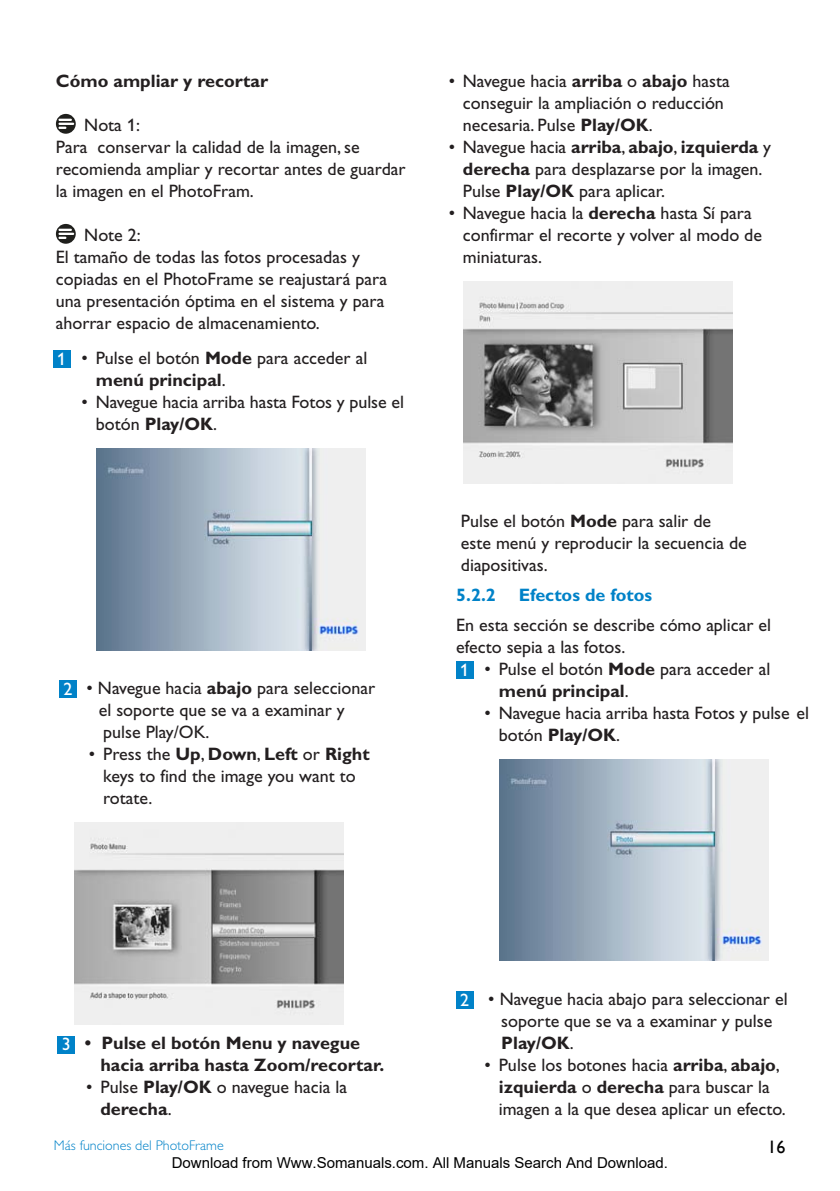
<style>
.page{position:relative;width:840px;height:1191px;background:#fff}
.page>*{position:absolute;margin:0;border:0;box-sizing:border-box;transform-origin:0 0}
.t04_Body_text{font:18px/22px "Gill Alt One";color:#231f20}
.t04_Body_text-2{font:700 18px/22px "Gill Alt One";color:#231f20}
.t1{font:700 18px "Gill Alt One";color:#0082c8}
.t2{font:18px "Gill Alt One";color:#fff}
.t3{font:18px "Gill Sans";color:#000}
.t4{font:15px "Arial";color:#000}
.t31_Chapter_indicati{font:300 14px "Gill Alt One";color:#0082c8}
.s1{font-weight:700}
.s2{color:#fff}
.s3{font-weight:400}
.s4{font-weight:400;color:#fff}
</style>
<div class="page">
<svg style="left:56px;top:114px;width:20px;height:20px"></svg>
<svg style="left:58px;top:119px;width:16px;height:10px"></svg>
<svg style="left:56px;top:224px;width:20px;height:20px"></svg>
<svg style="left:58px;top:229px;width:16px;height:10px"></svg>
<div style="left:53px;top:351px;width:17px;height:17px;background:#0082c8"></div>
<img style="left:96px;top:448px;width:269px;height:202px">
<div style="left:59px;top:681px;width:18px;height:17px;background:#0082c8"></div>
<img style="left:74px;top:822px;width:269px;height:202px">
<div style="left:58px;top:1036px;width:17px;height:17px;background:#0082c8"></div>
<img style="left:463px;top:281px;width:269px;height:202px">
<div style="left:456px;top:661px;width:17px;height:17px;background:#0082c8"></div>
<img style="left:499px;top:759px;width:269px;height:201px">
<div style="left:456px;top:991px;width:17px;height:17px;background:#0082c8"></div>
<p class="t04_Body_text-2" style="left:56px;top:70px;width:214px">Cómo ampliar y recortar</p>
<p class="t04_Body_text" style="left:84px;top:114px;width:57px">Nota 1:</p>
<p class="t04_Body_text" style="left:56px;top:136px;width:351px">Para conservar la calidad de la imagen, se recomienda ampliar y recortar antes de guardar la imagen en el PhotoFram.</p>
<p class="t04_Body_text" style="left:84px;top:224px;width:58px">Note 2:</p>
<p class="t04_Body_text" style="left:56px;top:246px;width:332px">El tamaño de todas las fotos procesadas y copiadas en el PhotoFrame se reajustará para una presentación óptima en el sistema y para ahorrar espacio de almacenamiento.</p>
<p class="t2" style="left:57px;top:349px;width:10px">1</p>
<p class="t04_Body_text" style="left:96px;top:347px;width:273px;text-indent:-14px">• Pulse el botón <span class="s1">Mode</span> para acceder al <span class="s1">menú principal</span>.</p>
<p class="t04_Body_text" style="left:96px;top:391px;width:309px;text-indent:-14px">• Navegue hacia arriba hasta Fotos y pulse el botón <span class="s1">Play/OK</span>.</p>
<p class="t2" style="left:64px;top:679px;width:10px">2</p>
<p class="t04_Body_text" style="left:99px;top:677px;width:278px;text-indent:-12px">• Navegue hacia <span class="s1">abajo</span> para seleccionar el soporte que se va a examinar y pulse Play/OK.</p>
<p class="t04_Body_text" style="left:103px;top:743px;width:268px;text-indent:-14px">• Press the <span class="s1">Up</span>, <span class="s1">Down</span>, <span class="s1">Left</span> or <span class="s1">Right </span>keys to find the image you want to rotate.</p>
<p class="t04_Body_text" style="left:462px;top:70px;width:268px;text-indent:-14px">• Navegue hacia <span class="s1">arriba</span> o <span class="s1">abajo</span> hasta conseguir la ampliación o reducción necesaria. Pulse <span class="s1">Play/OK</span>.</p>
<p class="t04_Body_text" style="left:462px;top:136px;width:309px;text-indent:-14px">• Navegue hacia <span class="s1">arriba</span>, <span class="s1">abajo</span>, <span class="s1">izquierda</span> y <span class="s1">derecha</span> para desplazarse por la imagen.<br>Pulse <span class="s1">Play/OK</span> para aplicar.</p>
<p class="t04_Body_text" style="left:462px;top:202px;width:300px;text-indent:-14px">• Navegue hacia la <span class="s1">derecha</span> hasta Sí para confirmar el recorte y volver al modo de miniaturas.</p>
<p class="t04_Body_text" style="left:460px;top:510px;width:287px">Pulse el botón <span class="s1">Mode</span> para salir de<br>este menú y reproducir la secuencia de diapositivas.</p>
<p class="t1" style="left:456px;top:584px;width:41px">5.2.2</p>
<p class="t1" style="left:518px;top:584px;width:135px">Efectos de fotos</p>
<p class="t04_Body_text" style="left:456px;top:613px;width:316px">En esta sección se describe cómo aplicar el</p>
<p class="t04_Body_text" style="left:456px;top:635px;width:170px">efecto sepia a las fotos.</p>
<p class="t04_Body_text" style="left:460px;top:657px;width:311px"><span class="s2">1</span> • Pulse el botón <span class="s1">Mode</span> para acceder al</p>
<p class="t04_Body_text-2" style="left:498px;top:679px;width:131px">menú principal<span class="s3">.</span></p>
<p class="t04_Body_text" style="left:498px;top:701px;width:311px;text-indent:-14px">• Navegue hacia arriba hasta Fotos y pulse el botón <span class="s1">Play/OK</span>.</p>
<p class="t04_Body_text" style="left:501px;top:987px;width:288px;text-indent:-41px"><span class="s2">2</span> • Navegue hacia abajo para seleccionar el soporte que se va a examinar y pulse<br><span class="s1">Play/OK</span>.</p>
<p class="t04_Body_text" style="left:498px;top:1053px;width:288px;text-indent:-14px">• Pulse los botones hacia <span class="s1">arriba</span>, <span class="s1">abajo</span>, <span class="s1">izquierda</span> o <span class="s1">derecha</span> para buscar la imagen a la que desea aplicar un efecto.</p>
<p class="t3" style="left:767px;top:1136px;width:19px">16</p>
<p class="t4" style="left:172px;top:1154px;width:497px">Download from Www.Somanuals.com. All Manuals Search And Download.</p>
<p class="t04_Body_text-2" style="left:100px;top:1032px;width:285px;text-indent:-39px"><span class="s4">3</span> • Pulse el botón Menu y navegue hacia arriba hasta Zoom/recortar.</p>
<p class="t04_Body_text" style="left:100px;top:1076px;width:248px;text-indent:-14px">• Pulse <span class="s1">Play/OK</span> o navegue hacia la <span class="s1">derecha</span>.</p>
<p class="t31_Chapter_indicati" style="left:54px;top:1137px;width:171px">Más funciones del PhotoFrame</p>
</div>
